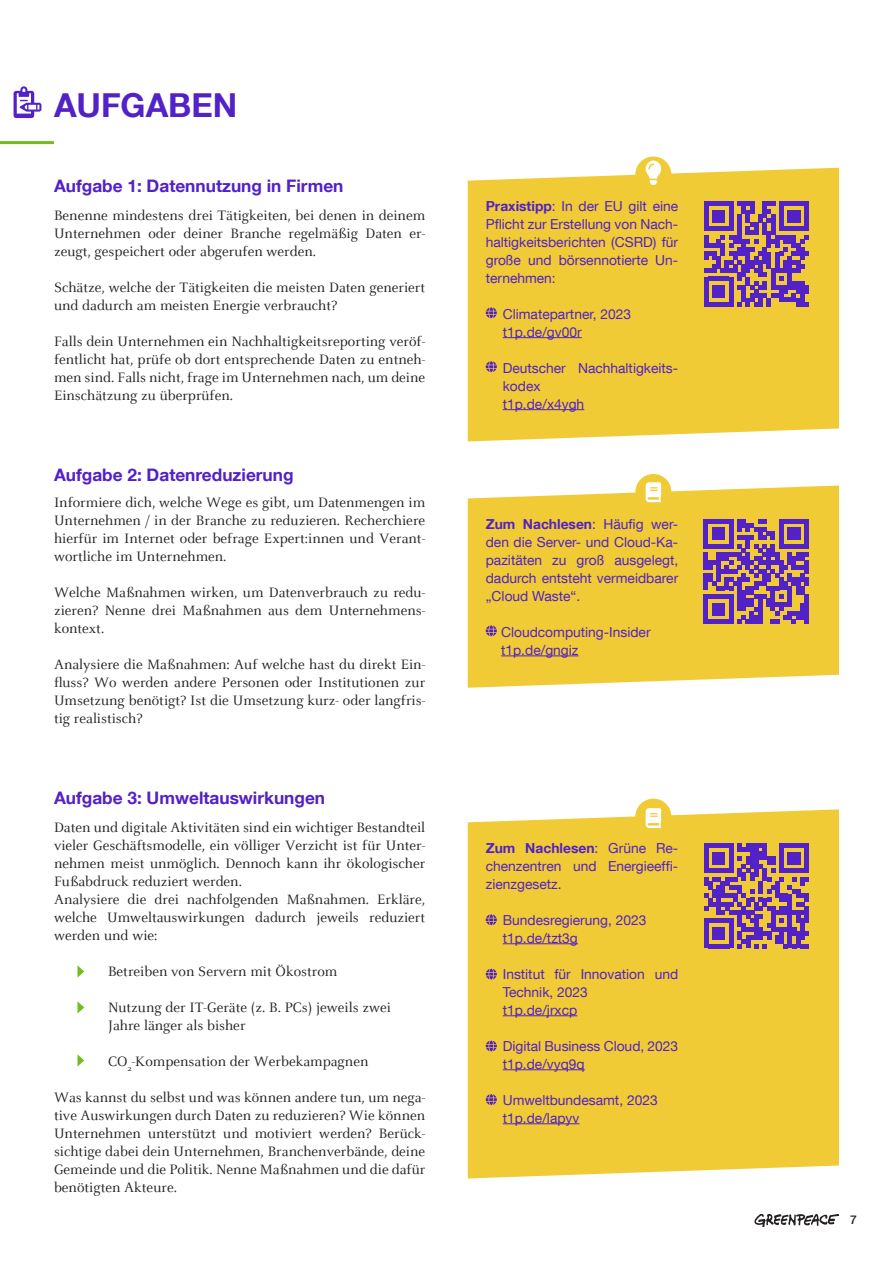
<style>
.page{position:relative;width:893px;height:1263px;background:#fff}
.page>*{position:absolute;margin:0;border:0;box-sizing:border-box;transform-origin:0 0}
.t1{font:700 33px "Helvetica Neue LT Com";color:#5221c7}
.t2{font:700 17.25px "Helvetica Neue LT Com";color:#5221c7}
.t3{font:15px/18px "Celeste";color:#231f20;text-align:justify}
.t4{font:13.8px/18px "Helvetica Neue LT Com";color:#5221c7}
.t5{font:500 12px "Helvetica Neue LT Com";color:#231f20}
.s1{font-weight:700}
</style>
<div class="page">
<svg style="left:754px;top:1214px;width:85px;height:12px"></svg>
<hr style="left:0;top:141px;width:54px;height:3px;background:#73be1e">
<div style="left:468px;top:168px;width:371px;height:273px;background:#f0cb35"></div>
<svg style="left:468px;top:485px;width:371px;height:203px;fill:#f0cb35"></svg>
<div style="left:468px;top:809px;width:371px;height:369px;background:#f0cb35"></div>
<div style="left:635px;top:156px;width:36px;height:36px;background:#f0cb35;border-radius:50%"></div>
<div style="left:635px;top:474px;width:36px;height:36px;background:#f0cb35;border-radius:50%"></div>
<div style="left:635px;top:799px;width:36px;height:36px;background:#f0cb35;border-radius:50%"></div>
<hr style="left:503px;top:337px;width:79px;height:1px;background:#5221c7">
<hr style="left:503px;top:409px;width:81px;height:1px;background:#5221c7">
<hr style="left:501px;top:655px;width:77px;height:1px;background:#5221c7">
<hr style="left:503px;top:943px;width:75px;height:1px;background:#5221c7">
<hr style="left:503px;top:1015px;width:74px;height:1px;background:#5221c7">
<hr style="left:503px;top:1069px;width:82px;height:1px;background:#5221c7">
<hr style="left:503px;top:1123px;width:76px;height:1px;background:#5221c7">
<svg style="left:486px;top:307px;width:11px;height:11px"></svg>
<svg style="left:486px;top:361px;width:11px;height:11px"></svg>
<svg style="left:486px;top:625px;width:11px;height:11px"></svg>
<svg style="left:486px;top:914px;width:11px;height:11px"></svg>
<svg style="left:486px;top:969px;width:11px;height:10px"></svg>
<svg style="left:486px;top:1040px;width:11px;height:11px"></svg>
<svg style="left:486px;top:1094px;width:11px;height:11px"></svg>
<svg style="left:646px;top:482px;width:15px;height:20px"></svg>
<svg style="left:646px;top:808px;width:15px;height:20px"></svg>
<svg style="left:14px;top:86px;width:27px;height:32px"></svg>
<svg style="left:77px;top:965px;width:7px;height:12px"></svg>
<svg style="left:77px;top:1001px;width:7px;height:12px"></svg>
<svg style="left:77px;top:1054px;width:7px;height:12px"></svg>
<svg style="left:704px;top:201px;width:105px;height:105px"></svg>
<svg style="left:704px;top:519px;width:104px;height:105px"></svg>
<svg style="left:704px;top:843px;width:105px;height:105px"></svg>
<svg style="left:646px;top:160px;width:15px;height:25px"></svg>
<h1 class="t1" style="left:54px;top:84px;width:185px">AUFGABEN</h1>
<p class="t2" style="left:54px;top:175px;width:291px">Aufgabe 1: Datennutzung in Firmen</p>
<p class="t3" style="left:54px;top:207px;width:373px">Benenne mindestens drei Tätigkeiten, bei denen in deinem Unternehmen oder deiner Branche regelmäßig Daten er&shy;zeugt, gespeichert oder abgerufen werden.</p>
<p class="t3" style="left:54px;top:279px;width:373px">Schätze, welche der Tätigkeiten die meisten Daten generiert und dadurch am meisten Energie verbraucht?</p>
<p class="t3" style="left:54px;top:333px;width:373px">Falls dein Unternehmen ein Nachhaltigkeitsreporting veröf&shy;fentlicht hat, prüfe ob dort entsprechende Daten zu entneh&shy;men sind. Falls nicht, frage im Unternehmen nach, um deine Einschätzung zu überprüfen.</p>
<p class="t2" style="left:54px;top:464px;width:241px">Aufgabe 2: Datenreduzierung</p>
<p class="t3" style="left:54px;top:494px;width:373px">Informiere dich, welche Wege es gibt, um Datenmengen im Unternehmen / in der Branche zu reduzieren. Recherchiere hierfür im Internet oder befrage Expert:innen und Verant&shy;wortliche im Unternehmen.</p>
<p class="t3" style="left:54px;top:584px;width:373px">Welche Maßnahmen wirken, um Datenverbrauch zu redu&shy;zieren? Nenne drei Maßnahmen aus dem Unternehmens&shy;kontext.</p>
<p class="t3" style="left:54px;top:656px;width:373px">Analysiere die Maßnahmen: Auf welche hast du direkt Ein&shy;fluss? Wo werden andere Personen oder Institutionen zur Umsetzung benötigt? Ist die Umsetzung kurz- oder langfris&shy;tig realistisch?</p>
<p class="t2" style="left:54px;top:787px;width:273px">Aufgabe 3: Umweltauswirkungen</p>
<p class="t3" style="left:54px;top:819px;width:373px;text-align:left">Daten und digitale Aktivitäten sind ein wichtiger Bestandteil vieler Geschäftsmodelle, ein völliger Verzicht ist für Unter&shy;nehmen meist unmöglich. Dennoch kann ihr ökologischer Fußabdruck reduziert werden.<br>Analysiere die drei nachfolgenden Maßnahmen. Erkläre, welche Umweltauswirkungen dadurch jeweils reduziert werden und wie:</p>
<p class="t3" style="left:108px;top:963px;width:231px">Betreiben von Servern mit Ökostrom</p>
<p class="t3" style="left:108px;top:999px;width:284px">Nutzung der IT-Geräte (z. B. PCs) jeweils zwei<br>Jahre länger als bisher</p>
<p class="t3" style="left:108px;top:1053px;width:262px">CO<sub>2</sub>-Kompensation der Werbekampagnen</p>
<p class="t3" style="left:54px;top:1089px;width:373px">Was kannst du selbst und was können andere tun, um nega&shy;tive Auswirkungen durch Daten zu reduzieren? Wie können Unternehmen unterstützt und motiviert werden? Berück&shy;sichtige dabei dein Unternehmen, Branchenverbände, deine Gemeinde und die Politik. Nenne Maßnahmen und die dafür benötigten Akteure.</p>
<p class="t4" style="left:486px;top:196px;width:194px;text-align:justify"><span class="s1">Praxistipp</span>: In der EU gilt eine Pflicht zur Erstellung von Nach&shy;haltigkeitsberichten (CSRD) für große und börsennotierte Un&shy;ternehmen:</p>
<p class="t4" style="left:503px;top:304px;width:130px">Climatepartner, 2023 t1p.de/gv00r</p>
<p class="t4" style="left:503px;top:358px;width:177px">Deutscher Nachhaltigkeits&shy;kodex<br>t1p.de/x4ygh</p>
<p class="t4" style="left:486px;top:515px;width:194px;text-align:justify"><span class="s1">Zum Nachlesen</span>: Häufig wer&shy;den die Server- und Cloud-Ka&shy;pazitäten zu groß ausgelegt, dadurch entsteht vermeidbarer „Cloud Waste“.</p>
<p class="t4" style="left:501px;top:623px;width:151px">Cloudcomputing-Insider t1p.de/gngiz</p>
<p class="t4" style="left:486px;top:838px;width:194px;text-align:justify"><span class="s1">Zum Nachlesen</span>: Grüne Re&shy;chenzentren und Energieeffi&shy;zienzgesetz.</p>
<p class="t4" style="left:503px;top:910px;width:145px">Bundesregierung, 2023 t1p.de/tzt3g</p>
<p class="t4" style="left:503px;top:964px;width:177px">Institut für Innovation und<br>Technik, 2023<br>t1p.de/jrxcp</p>
<p class="t4" style="left:503px;top:1036px;width:177px">Digital Business Cloud, 2023 t1p.de/vyq9q</p>
<p class="t4" style="left:503px;top:1090px;width:156px">Umweltbundesamt, 2023 t1p.de/lapyv</p>
<p class="t5" style="left:850px;top:1212px;width:8px">7</p>
</div>
